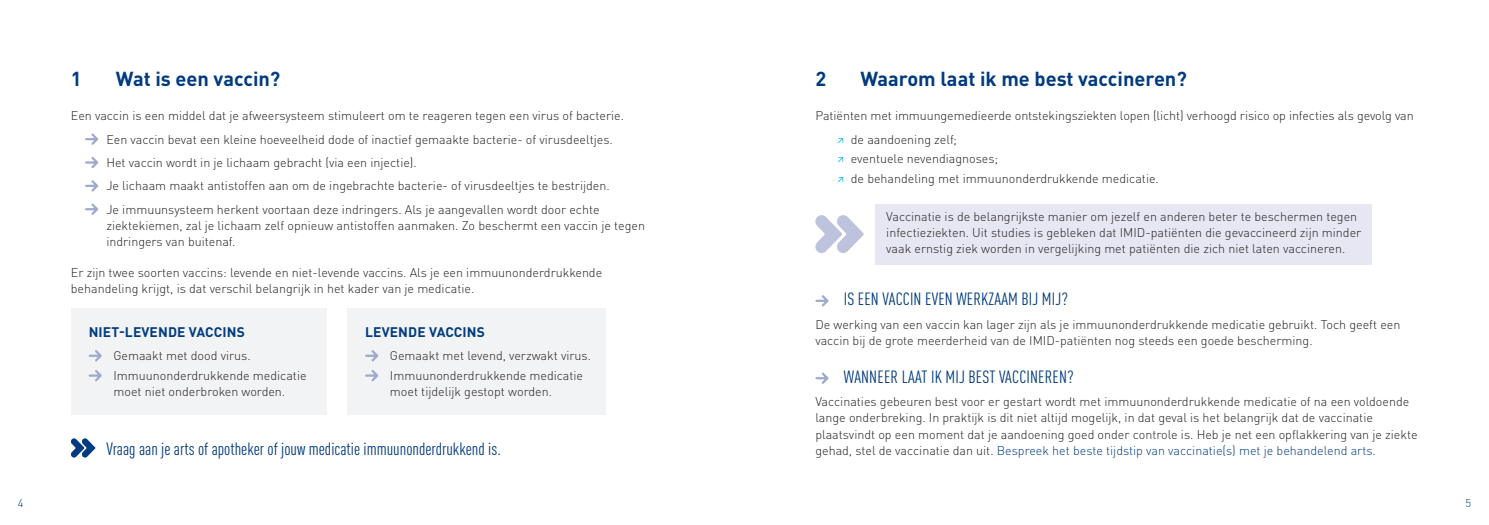
<style>
.page{position:relative;width:1489px;height:525px;background:#fff}
.page>*{position:absolute;margin:0;border:0;box-sizing:border-box;transform-origin:0 0}
.Titel_donkerblauw_12{font:700 20px "DINOT";color:#013b7f}
.t1{font:condensed 17.5px "DINOT";color:#013b7f}
.t2{font:700 13.75px "DINOT";letter-spacing:.01em;color:#013b7f}
.t3{font:300 12.5px/16.2px "DINOT";color:#231f20}
.t4{font:300 12.5px "DINOT";color:#013b7f}
.t5{font:300 11.25px "DINOT";color:#013b7f}
.s1{font-weight:400;font-stretch:condensed;color:#00aeef}
.s2{color:#231f20}
</style>
<div class="page">
<div style="left:875px;top:204px;width:496px;height:60px;background:#e6e7f2"></div>
<svg style="left:85px;top:133px;width:13px;height:12px"></svg>
<svg style="left:85px;top:157px;width:13px;height:11px"></svg>
<svg style="left:85px;top:180px;width:13px;height:11px"></svg>
<svg style="left:85px;top:203px;width:13px;height:12px"></svg>
<div style="left:71px;top:308px;width:255px;height:107px;background:#f2f3f4"></div>
<svg style="left:89px;top:350px;width:13px;height:11px"></svg>
<svg style="left:89px;top:370px;width:13px;height:11px"></svg>
<div style="left:347px;top:308px;width:259px;height:107px;background:#f2f3f4"></div>
<svg style="left:365px;top:350px;width:13px;height:11px"></svg>
<svg style="left:365px;top:370px;width:13px;height:11px"></svg>
<svg style="left:815px;top:215px;width:48px;height:38px"></svg>
<svg style="left:815px;top:295px;width:13px;height:11px"></svg>
<svg style="left:815px;top:372px;width:13px;height:12px"></svg>
<svg style="left:70px;top:438px;width:25px;height:19px"></svg>
<p class="Titel_donkerblauw_12" style="left:71px;top:66px;width:12px">1</p>
<p class="Titel_donkerblauw_12" style="left:116px;top:66px;width:166px">Wat is een vaccin?</p>
<p class="t3" style="left:71px;top:107px;width:554px">Een vaccin is een middel dat je afweersysteem stimuleert om te reageren tegen een virus of bacterie.</p>
<p class="t3" style="left:106px;top:131px;width:508px">Een vaccin bevat een kleine hoeveelheid dode of inactief gemaakte bacterie- of virusdeeltjes.</p>
<p class="t3" style="left:106px;top:154px;width:312px">Het vaccin wordt in je lichaam gebracht (via een injectie).</p>
<p class="t3" style="left:106px;top:177px;width:505px">Je lichaam maakt antistoffen aan om de ingebrachte bacterie- of virusdeeltjes te bestrijden.</p>
<p class="t3" style="left:106px;top:201px;width:540px">Je immuunsysteem herkent voortaan deze indringers. Als je aangevallen wordt door echte ziektekiemen, zal je lichaam zelf opnieuw antistoffen aanmaken. Zo beschermt een vaccin je tegen indringers van buitenaf.</p>
<p class="t3" style="left:71px;top:264px;width:533px">Er zijn twee soorten vaccins: levende en niet-levende vaccins. Als je een immuunonderdrukkende behandeling krijgt, is dat verschil belangrijk in het kader van je medicatie.</p>
<p class="t2" style="left:89px;top:323px;width:158px">NIET-LEVENDE VACCINS</p>
<p class="t3" style="left:113px;top:347px;width:139px">Gemaakt met dood virus.</p>
<p class="t3" style="left:113px;top:367px;width:195px">Immuunonderdrukkende medicatie moet niet onderbroken worden.</p>
<p class="Titel_donkerblauw_12" style="left:815px;top:66px;width:12px">2</p>
<p class="Titel_donkerblauw_12" style="left:860px;top:66px;width:328px">Waarom laat ik me best vaccineren?</p>
<p class="t3" style="left:815px;top:107px;width:600px">Patiënten met immuungemedieerde ontstekingsziekten lopen (licht) verhoogd risico op infecties als gevolg van</p>
<p class="t3" style="left:836px;top:131px;width:122px"><span class="s1">↗</span> de aandoening zelf;</p>
<p class="t3" style="left:836px;top:150px;width:163px"><span class="s1">↗</span> eventuele nevendiagnoses;</p>
<p class="t3" style="left:836px;top:170px;width:324px"><span class="s1">↗</span> de behandeling met immuunonderdrukkende medicatie.</p>
<p class="t3" style="left:886px;top:208px;width:476px">Vaccinatie is de belangrijkste manier om jezelf en anderen beter te beschermen tegen infectieziekten. Uit studies is gebleken dat IMID-patiënten die gevaccineerd zijn minder vaak ernstig ziek worden in vergelijking met patiënten die zich niet laten vaccineren.</p>
<p class="t1" style="left:843px;top:289px;width:226px">IS EEN VACCIN EVEN WERKZAAM BIJ MIJ?</p>
<p class="t3" style="left:815px;top:316px;width:586px">De werking van een vaccin kan lager zijn als je immuunonderdrukkende medicatie gebruikt. Toch geeft een vaccin bij de grote meerderheid van de IMID-patiënten nog steeds een goede bescherming.</p>
<p class="t1" style="left:843px;top:366px;width:231px">WANNEER LAAT IK MIJ BEST VACCINEREN?</p>
<p class="t3" style="left:815px;top:393px;width:603px">Vaccinaties gebeuren best voor er gestart wordt met immuunonderdrukkende medicatie of na een voldoende lange onderbreking. In praktijk is dit niet altijd mogelijk, in dat geval is het belangrijk dat de vaccinatie plaatsvindt op een moment dat je aandoening goed onder controle is. Heb je net een opflakkering van je ziekte</p>
<p class="t2" style="left:365px;top:323px;width:121px">LEVENDE VACCINS</p>
<p class="t3" style="left:390px;top:347px;width:202px">Gemaakt met levend, verzwakt virus.</p>
<p class="t3" style="left:390px;top:367px;width:195px">Immuunonderdrukkende medicatie moet tijdelijk gestopt worden.</p>
<p class="t1" style="left:106px;top:438px;width:396px">Vraag aan je arts of apotheker of jouw medicatie immuunonderdrukkend is.</p>
<p class="t4" style="left:815px;top:442px;width:562px"><span class="s2">gehad, stel de vaccinatie dan uit.</span> Bespreek het beste tijdstip van vaccinatie(s) met je behandelend arts.</p>
<p class="t5" style="left:18px;top:495px;width:7px">4</p>
<p class="t5" style="left:1465px;top:495px;width:7px">5</p>
</div>
